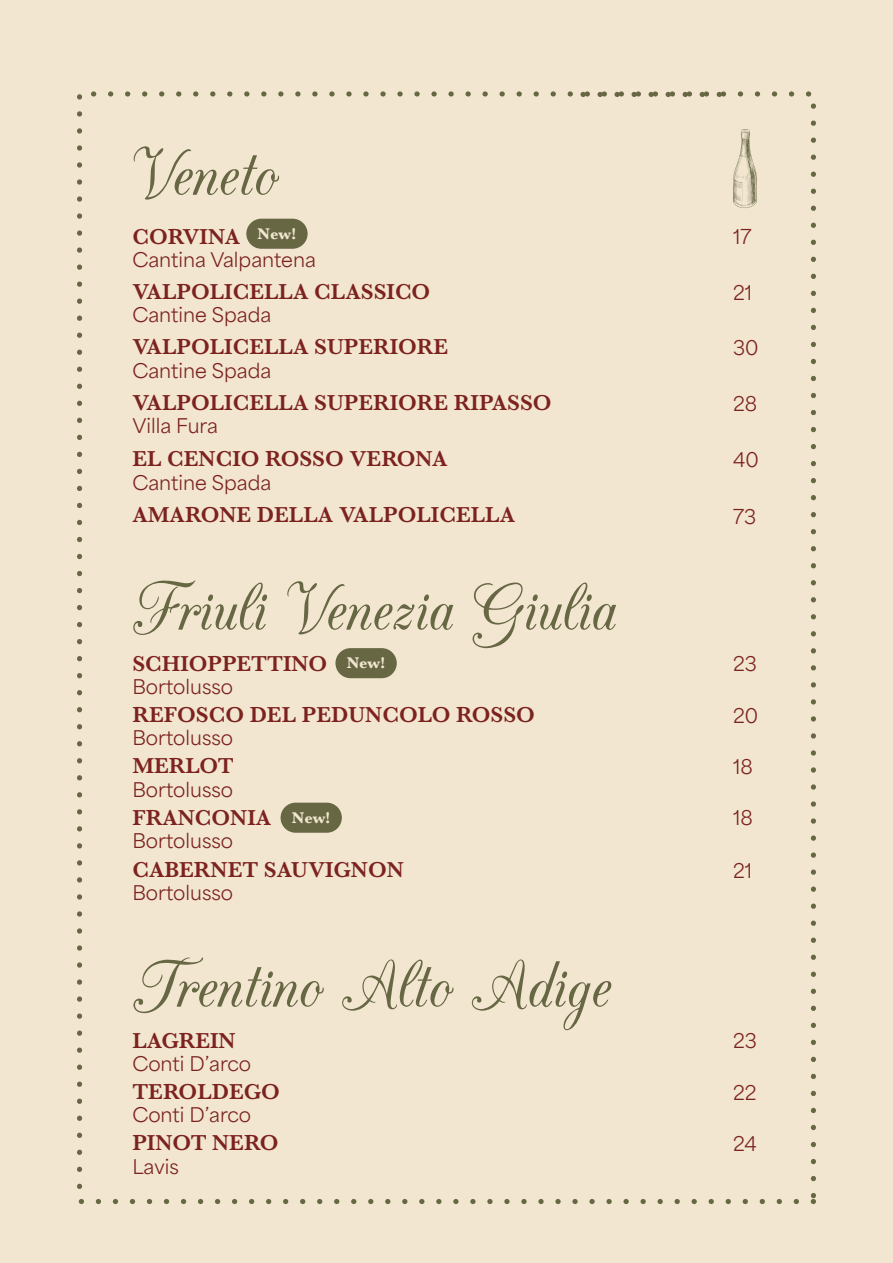
<style>
.page{position:relative;width:893px;height:1263px;background:#f2e6d1}
.page>*{position:absolute;margin:0;border:0;box-sizing:border-box;transform-origin:0 0}
.t1{font:79.8px "CAC Champagne";color:#676744}
.t2{font:600 22.5px "Baskerville";color:#7c221f}
.t3{font:19.05px "Area Normal";color:#7c221f}
.t4{font:700 16.05px "Baskerville";color:#f2e6d1}
</style>
<div class="page">
<svg style="left:733px;top:129px;width:24px;height:79px"></svg>
<div style="left:77px;top:91px;width:739px;height:1113px;border:5px dashed #676744"></div>
<div style="left:246px;top:219px;width:62px;height:30px;background:#676744;border-radius:15px"></div>
<div style="left:335px;top:648px;width:62px;height:30px;background:#676744;border-radius:15px"></div>
<div style="left:281px;top:803px;width:61px;height:30px;background:#676744;border-radius:15px"></div>
<h1 class="t1" style="left:132px;top:133px;width:146px">Veneto</h1>
<p class="t2" style="left:132px;top:220px;width:109px">CORVINA</p>
<p class="t3" style="left:132px;top:243px;width:185px">Cantina Valpantena</p>
<p class="t4" style="left:257px;top:222px;width:40px">New!</p>
<p class="t2" style="left:132px;top:276px;width:299px">VALPOLICELLA CLASSICO</p>
<p class="t3" style="left:132px;top:298px;width:140px">Cantine Spada</p>
<p class="t2" style="left:132px;top:331px;width:317px">VALPOLICELLA SUPERIORE</p>
<p class="t3" style="left:132px;top:353px;width:140px">Cantine Spada</p>
<p class="t2" style="left:132px;top:387px;width:421px">VALPOLICELLA SUPERIORE RIPASSO</p>
<p class="t3" style="left:132px;top:409px;width:87px">Villa Fura</p>
<p class="t2" style="left:132px;top:443px;width:317px">EL CENCIO ROSSO VERONA</p>
<p class="t3" style="left:132px;top:465px;width:140px">Cantine Spada</p>
<p class="t3" style="left:733px;top:220px;width:20px">17</p>
<p class="t3" style="left:733px;top:275px;width:21px">21</p>
<p class="t3" style="left:733px;top:331px;width:27px">30</p>
<p class="t3" style="left:733px;top:386px;width:26px">28</p>
<p class="t3" style="left:733px;top:443px;width:27px">40</p>
<p class="t2" style="left:132px;top:499px;width:384px">AMARONE DELLA VALPOLICELLA</p>
<p class="t3" style="left:733px;top:500px;width:25px">73</p>
<h1 class="t1" style="left:132px;top:568px;width:485px">Friuli Venezia Giulia</h1>
<p class="t2" style="left:132px;top:647px;width:196px">SCHIOPPETTINO</p>
<p class="t3" style="left:132px;top:669px;width:102px">Bortolusso</p>
<p class="t4" style="left:347px;top:652px;width:40px">New!</p>
<p class="t3" style="left:733px;top:647px;width:25px">23</p>
<p class="t2" style="left:132px;top:699px;width:404px">REFOSCO DEL PEDUNCOLO ROSSO</p>
<p class="t3" style="left:132px;top:721px;width:102px">Bortolusso</p>
<p class="t3" style="left:733px;top:698px;width:27px">20</p>
<p class="t2" style="left:132px;top:750px;width:103px">MERLOT</p>
<p class="t3" style="left:132px;top:772px;width:102px">Bortolusso</p>
<p class="t3" style="left:733px;top:750px;width:21px">18</p>
<p class="t2" style="left:132px;top:802px;width:140px">FRANCONIA</p>
<p class="t3" style="left:132px;top:824px;width:102px">Bortolusso</p>
<p class="t4" style="left:292px;top:806px;width:40px">New!</p>
<p class="t3" style="left:733px;top:801px;width:21px">18</p>
<p class="t2" style="left:132px;top:854px;width:273px">CABERNET SAUVIGNON</p>
<p class="t3" style="left:132px;top:876px;width:102px">Bortolusso</p>
<p class="t3" style="left:733px;top:854px;width:21px">21</p>
<h1 class="t1" style="left:132px;top:945px;width:480px">Trentino Alto Adige</h1>
<p class="t2" style="left:132px;top:1024px;width:105px">LAGREIN</p>
<p class="t3" style="left:132px;top:1046px;width:120px">Conti D’arco</p>
<p class="t3" style="left:733px;top:1024px;width:25px">23</p>
<p class="t2" style="left:132px;top:1076px;width:149px">TEROLDEGO</p>
<p class="t3" style="left:132px;top:1098px;width:120px">Conti D’arco</p>
<p class="t3" style="left:733px;top:1075px;width:25px">22</p>
<p class="t2" style="left:132px;top:1127px;width:147px">PINOT NERO</p>
<p class="t3" style="left:132px;top:1149px;width:48px">Lavis</p>
<p class="t3" style="left:733px;top:1127px;width:25px">24</p>
</div>
